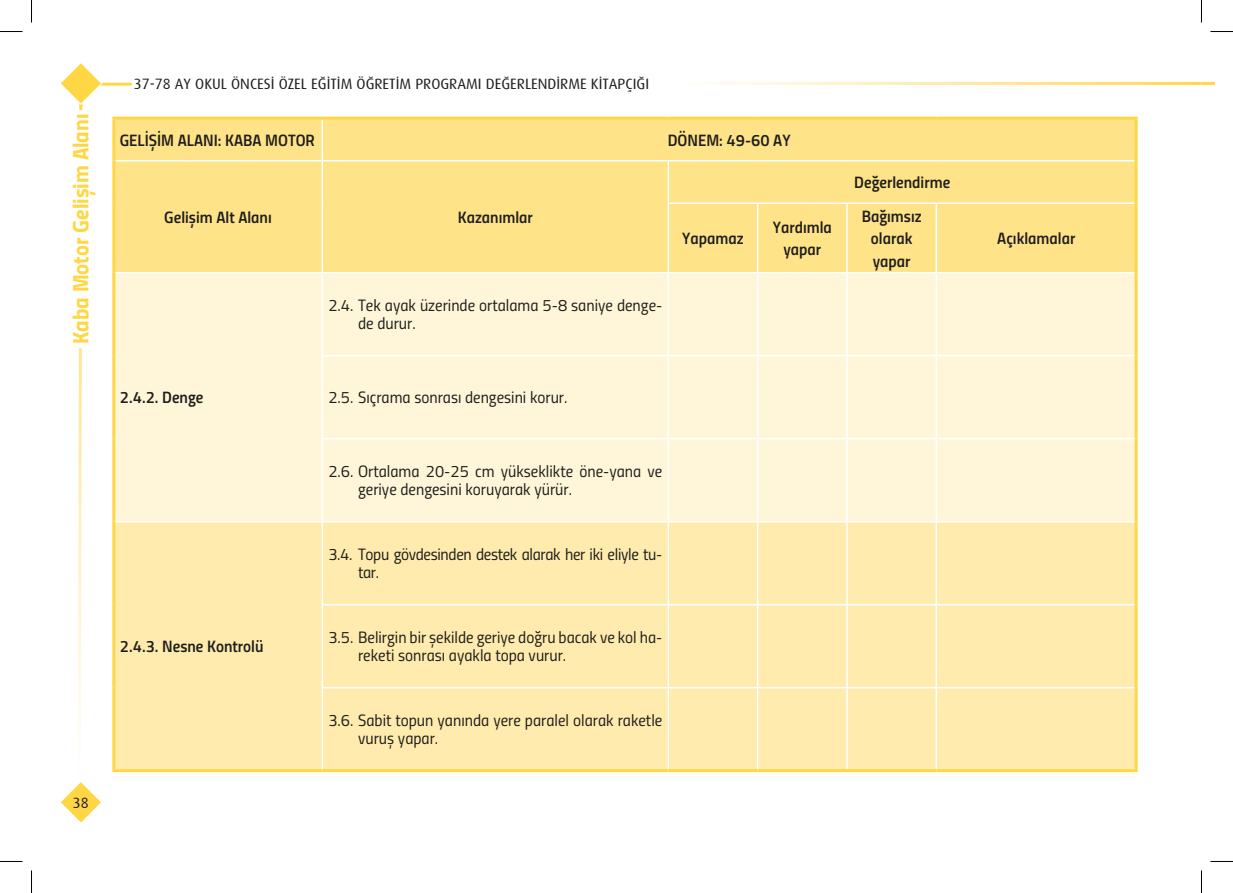
<style>
.page{position:relative;width:1233px;height:893px;background:#fff}
.page>*{position:absolute;margin:0;border:0;box-sizing:border-box;transform-origin:0 0}
.t1{font:22.5px "Titillium Bold Upright";color:#ffd744}
.t2{font:16.5px/18px "Titillium Regular Upright";color:#1d1d1b}
.t3{font:16.5px/22.5px "Titillium Semibold Upright";color:#1d1d1b;text-align:center}
.t4{font:16.5px/18px "Titillium Regular Upright";letter-spacing:-.02em;color:#1d1d1b}
.t5{font:15px "Dax";color:#1d1d1b}
</style>
<div class="page">
<svg style="left:61px;top:63px;width:73px;height:760px"></svg>
<div style="left:72px;top:110px;width:25px;height:237px;background:#fff"></div>
<svg style="left:1198px;top:81px;width:16px;height:4px"></svg>
<hr style="left:667px;top:82px;width:534px;height:3px;background:#fff">
<div style="left:115px;top:120px;width:1019px;height:152px;background:#ffe388"></div>
<div style="left:115px;top:273px;width:1019px;height:247px;background:#fff5d8"></div>
<div style="left:115px;top:522px;width:1019px;height:246px;background:#ffebad"></div>
<hr style="left:115px;top:272px;width:207px;height:1px;background:#fff">
<hr style="left:321px;top:120px;width:2px;height:40px;background:#fff">
<hr style="left:321px;top:161px;width:2px;height:42px;background:#fff">
<hr style="left:321px;top:203px;width:2px;height:69px;background:#fff">
<hr style="left:667px;top:161px;width:2px;height:41px;background:#fff">
<hr style="left:667px;top:204px;width:2px;height:68px;background:#fff">
<hr style="left:757px;top:204px;width:1px;height:68px;background:#fff">
<hr style="left:846px;top:204px;width:1px;height:68px;background:#fff">
<hr style="left:935px;top:204px;width:2px;height:68px;background:#fff">
<hr style="left:115px;top:160px;width:207px;height:1px;background:#fff">
<hr style="left:322px;top:160px;width:346px;height:1px;background:#fff">
<hr style="left:668px;top:160px;width:89px;height:1px;background:#fff">
<hr style="left:757px;top:160px;width:90px;height:1px;background:#fff">
<hr style="left:847px;top:160px;width:89px;height:1px;background:#fff">
<hr style="left:936px;top:160px;width:198px;height:1px;background:#fff">
<hr style="left:667px;top:202px;width:90px;height:2px;background:#fff">
<hr style="left:757px;top:202px;width:90px;height:2px;background:#fff">
<hr style="left:847px;top:202px;width:89px;height:2px;background:#fff">
<hr style="left:936px;top:202px;width:198px;height:2px;background:#fff">
<hr style="left:321px;top:273px;width:2px;height:82px;background:#fff">
<hr style="left:667px;top:273px;width:2px;height:82px;background:#fff">
<hr style="left:757px;top:273px;width:1px;height:82px;background:#fff">
<hr style="left:846px;top:273px;width:1px;height:82px;background:#fff">
<hr style="left:935px;top:273px;width:2px;height:82px;background:#fff">
<hr style="left:321px;top:355px;width:347px;height:1px;background:#fff">
<hr style="left:321px;top:356px;width:2px;height:82px;background:#fff">
<hr style="left:668px;top:355px;width:89px;height:1px;background:#fff">
<hr style="left:667px;top:356px;width:2px;height:82px;background:#fff">
<hr style="left:757px;top:355px;width:90px;height:1px;background:#fff">
<hr style="left:757px;top:356px;width:1px;height:82px;background:#fff">
<hr style="left:847px;top:355px;width:89px;height:1px;background:#fff">
<hr style="left:846px;top:356px;width:1px;height:82px;background:#fff">
<hr style="left:936px;top:355px;width:198px;height:1px;background:#fff">
<hr style="left:935px;top:356px;width:2px;height:82px;background:#fff">
<hr style="left:321px;top:438px;width:347px;height:1px;background:#fff">
<hr style="left:321px;top:439px;width:2px;height:81px;background:#fff">
<hr style="left:668px;top:438px;width:89px;height:1px;background:#fff">
<hr style="left:667px;top:439px;width:2px;height:81px;background:#fff">
<hr style="left:757px;top:438px;width:90px;height:1px;background:#fff">
<hr style="left:757px;top:439px;width:1px;height:81px;background:#fff">
<hr style="left:847px;top:438px;width:89px;height:1px;background:#fff">
<hr style="left:846px;top:439px;width:1px;height:81px;background:#fff">
<hr style="left:936px;top:438px;width:198px;height:1px;background:#fff">
<hr style="left:935px;top:439px;width:2px;height:81px;background:#fff">
<hr style="left:115px;top:520px;width:207px;height:2px;background:#fff">
<hr style="left:321px;top:522px;width:2px;height:81px;background:#fff">
<hr style="left:667px;top:522px;width:2px;height:81px;background:#fff">
<hr style="left:757px;top:522px;width:1px;height:81px;background:#fff">
<hr style="left:846px;top:522px;width:1px;height:81px;background:#fff">
<hr style="left:935px;top:522px;width:2px;height:81px;background:#fff">
<hr style="left:321px;top:603px;width:347px;height:2px;background:#fff">
<hr style="left:321px;top:605px;width:2px;height:81px;background:#fff">
<hr style="left:668px;top:603px;width:89px;height:2px;background:#fff">
<hr style="left:667px;top:605px;width:2px;height:81px;background:#fff">
<hr style="left:757px;top:603px;width:90px;height:2px;background:#fff">
<hr style="left:757px;top:605px;width:1px;height:81px;background:#fff">
<hr style="left:847px;top:603px;width:89px;height:2px;background:#fff">
<hr style="left:846px;top:605px;width:1px;height:81px;background:#fff">
<hr style="left:936px;top:603px;width:198px;height:2px;background:#fff">
<hr style="left:935px;top:605px;width:2px;height:81px;background:#fff">
<hr style="left:321px;top:686px;width:347px;height:2px;background:#fff">
<hr style="left:321px;top:688px;width:2px;height:80px;background:#fff">
<hr style="left:668px;top:686px;width:89px;height:2px;background:#fff">
<hr style="left:667px;top:688px;width:2px;height:80px;background:#fff">
<hr style="left:757px;top:686px;width:90px;height:2px;background:#fff">
<hr style="left:757px;top:688px;width:1px;height:80px;background:#fff">
<hr style="left:847px;top:686px;width:89px;height:2px;background:#fff">
<hr style="left:846px;top:688px;width:1px;height:80px;background:#fff">
<hr style="left:936px;top:686px;width:198px;height:2px;background:#fff">
<hr style="left:935px;top:688px;width:2px;height:80px;background:#fff">
<hr style="left:112px;top:272px;width:3px;height:83px;background:#ffd744">
<hr style="left:112px;top:355px;width:3px;height:83px;background:#ffd744">
<hr style="left:112px;top:438px;width:3px;height:83px;background:#ffd744">
<hr style="left:1134px;top:272px;width:3px;height:83px;background:#ffd744">
<hr style="left:1134px;top:355px;width:3px;height:83px;background:#ffd744">
<hr style="left:1134px;top:438px;width:3px;height:83px;background:#ffd744">
<hr style="left:112px;top:521px;width:3px;height:83px;background:#ffd744">
<hr style="left:112px;top:604px;width:3px;height:83px;background:#ffd744">
<hr style="left:112px;top:687px;width:3px;height:81px;background:#ffd744">
<hr style="left:112px;top:768px;width:210px;height:3px;background:#ffd744">
<hr style="left:1134px;top:521px;width:3px;height:83px;background:#ffd744">
<hr style="left:1134px;top:604px;width:3px;height:83px;background:#ffd744">
<hr style="left:1134px;top:687px;width:3px;height:81px;background:#ffd744">
<hr style="left:322px;top:768px;width:346px;height:3px;background:#ffd744">
<hr style="left:668px;top:768px;width:89px;height:3px;background:#ffd744">
<hr style="left:757px;top:768px;width:90px;height:3px;background:#ffd744">
<hr style="left:847px;top:768px;width:89px;height:3px;background:#ffd744">
<hr style="left:936px;top:768px;width:201px;height:3px;background:#ffd744">
<hr style="left:112px;top:117px;width:210px;height:3px;background:#ffd744">
<hr style="left:112px;top:120px;width:3px;height:41px;background:#ffd744">
<hr style="left:322px;top:117px;width:346px;height:3px;background:#ffd744">
<hr style="left:668px;top:117px;width:89px;height:3px;background:#ffd744">
<hr style="left:757px;top:117px;width:90px;height:3px;background:#ffd744">
<hr style="left:847px;top:117px;width:89px;height:3px;background:#ffd744">
<hr style="left:936px;top:117px;width:201px;height:3px;background:#ffd744">
<hr style="left:1134px;top:120px;width:3px;height:41px;background:#ffd744">
<hr style="left:112px;top:161px;width:3px;height:42px;background:#ffd744">
<hr style="left:112px;top:203px;width:3px;height:69px;background:#ffd744">
<hr style="left:1134px;top:161px;width:3px;height:42px;background:#ffd744">
<hr style="left:1134px;top:203px;width:3px;height:69px;background:#ffd744">
<svg style="left:0;top:31px;width:22px;height:1px"></svg>
<svg style="left:1210px;top:31px;width:22px;height:1px"></svg>
<svg style="left:31px;top:0;width:1px;height:23px"></svg>
<svg style="left:31px;top:870px;width:1px;height:22px"></svg>
<svg style="left:1201px;top:0;width:1px;height:23px"></svg>
<svg style="left:1201px;top:870px;width:1px;height:22px"></svg>
<h1 class="t1" style="left:63px;top:344px;width:232px;rotate:-90deg">Kaba Motor Gelişim Alanı</h1>
<p class="t5" style="left:73px;top:794px;width:17px">38</p>
<p class="t5" style="left:134px;top:76px;width:516px">37-78 AY OKUL ÖNCESİ ÖZEL EĞİTİM ÖĞRETİM PROGRAMI DEĞERLENDİRME KİTAPÇIĞI</p>
<p class="t3" style="left:120px;top:128px;width:196px">GELİŞİM ALANI: KABA MOTOR</p>
<p class="t3" style="left:667px;top:128px;width:124px">DÖNEM: 49-60 AY</p>
<p class="t3" style="left:854px;top:170px;width:97px">Değerlendirme</p>
<p class="t3" style="left:164px;top:205px;width:109px">Gelişim Alt Alanı</p>
<p class="t3" style="left:458px;top:205px;width:77px">Kazanımlar</p>
<p class="t2" style="left:358px;top:295px;width:306px;text-indent:-30px">2.4. Tek ayak üzerinde ortalama 5-8 saniye denge&shy;de durur.</p>
<p class="t3" style="left:682px;top:226px;width:63px">Yapamaz</p>
<p class="t3" style="left:772px;top:215px;width:61px">Yardımla yapar</p>
<p class="t3" style="left:861px;top:203px;width:62px">Bağımsız olarak yapar</p>
<p class="t3" style="left:120px;top:385px;width:85px">2.4.2. Denge</p>
<p class="t3" style="left:120px;top:634px;width:145px">2.4.3. Nesne Kontrolü</p>
<p class="t2" style="left:328px;top:387px;width:241px">2.5. Sıçrama sonrası dengesini korur.</p>
<p class="t2" style="left:358px;top:461px;width:306px;text-indent:-30px">2.6. Ortalama 20-25 cm yükseklikte öne-yana ve geriye dengesini koruyarak yürür.</p>
<p class="t4" style="left:358px;top:544px;width:306px;text-indent:-30px">3.4. Topu gövdesinden destek alarak her iki eliyle tu&shy;tar.</p>
<p class="t2" style="left:358px;top:627px;width:306px;text-indent:-30px">3.5. Belirgin bir şekilde geriye doğru bacak ve kol ha&shy;reketi sonrası ayakla topa vurur.</p>
<p class="t2" style="left:358px;top:710px;width:306px;text-indent:-30px">3.6. Sabit topun yanında yere paralel olarak raketle vuruş yapar.</p>
<p class="t3" style="left:997px;top:226px;width:80px">Açıklamalar</p>
</div>
